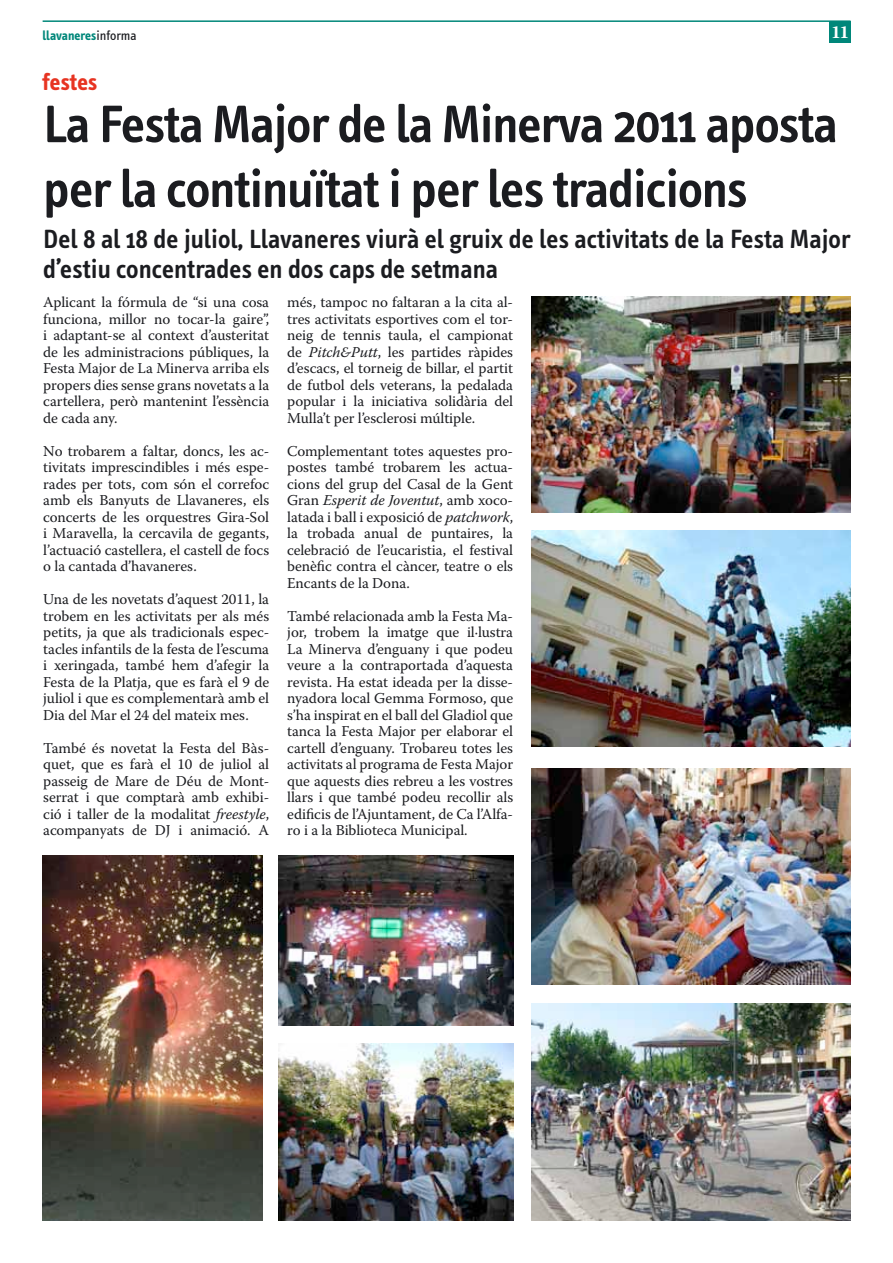
<style>
.page{position:relative;width:893px;height:1263px;background:#fff}
.page>*{position:absolute;margin:0;border:0;box-sizing:border-box;transform-origin:0 0}
.t1{font:600 54px/64.8px "Info Text";letter-spacing:-.02em;color:#1b1c20}
.t2{font:600 27px/30px "Info Text";color:#1b1c20}
.t3{font:700 24px "Info Text";color:#e73422}
.t4{font:700 18px "Warnock Pro";color:#fff}
.t5{font:15px/16.5px "Warnock Pro";letter-spacing:-.005em;color:#1b1c20;text-align:justify}
.t6{font:700 13.5px "Info Text";color:#00877a}
.s1{font-weight:400;color:#1b1c20}
.s2{font-style:italic}
</style>
<div class="page">
<hr style="left:43px;top:20px;width:808px;height:2px;background:#00877a">
<div style="left:829px;top:21px;width:21px;height:22px;background:#00877a"></div>
<img style="left:531px;top:296px;width:319px;height:217px">
<img style="left:531px;top:530px;width:319px;height:217px">
<img style="left:531px;top:768px;width:319px;height:217px">
<img style="left:531px;top:1004px;width:319px;height:216px">
<img style="left:43px;top:856px;width:219px;height:364px">
<img style="left:278px;top:856px;width:235px;height:170px">
<img style="left:278px;top:1044px;width:235px;height:176px">
<p class="t6" style="left:43px;top:28px;width:95px">llavaneres<span class="s1">informa</span></p>
<p class="t4" style="left:831px;top:22px;width:20px">11</p>
<h3 class="t3" style="left:43px;top:68px;width:56px">festes</h3>
<h1 class="t1" style="left:43px;top:92px;width:796px">La Festa Major de la Minerva 2011 aposta per la continuïtat i per les tradicions</h1>
<h2 class="t2" style="left:43px;top:224px;width:809px">Del 8 al 18 de juliol, Llavaneres viurà el gruix de les activitats de la Festa Major d’estiu concentrades en dos caps de setmana</h2>
<p class="t5" style="left:43px;top:294px;width:227px">Aplicant la fórmula de “si una cosa funciona, millor no tocar-la gaire”, i adaptant-se al context d’austeritat de les administracions públiques, la Festa Major de La Minerva arriba els propers dies sense grans novetats a la cartellera, però mantenint l’essència de cada any.</p>
<p class="t5" style="left:43px;top:442px;width:227px">No trobarem a faltar, doncs, les ac&shy;tivitats imprescindibles i més espe&shy;rades per tots, com són el correfoc amb els Banyuts de Llavaneres, els concerts de les orquestres Gira-Sol i Maravella, la cercavila de gegants, l’actuació castellera, el castell de focs o la cantada d’havaneres.</p>
<p class="t5" style="left:43px;top:591px;width:227px">Una de les novetats d’aquest 2011, la trobem en les activitats per als més petits, ja que als tradicionals espec&shy;tacles infantils de la festa de l’escuma i xeringada, també hem d’afegir la Festa de la Platja, que es farà el 9 de juliol i que es complementarà amb el Dia del Mar el 24 del mateix mes.</p>
<p class="t5" style="left:43px;top:739px;width:227px">També és novetat la Festa del Bàs&shy;quet, que es farà el 10 de juliol al passeig de Mare de Déu de Mont&shy;serrat i que comptarà amb exhibi&shy;ció i taller de la modalitat <span class="s2">freestyle</span>, acompanyats de DJ i animació. A</p>
<p class="t5" style="left:287px;top:294px;width:227px">més, tampoc no faltaran a la cita al&shy;tres activitats esportives com el tor&shy;neig de tennis taula, el campionat de <span class="s2">Pitch&amp;Putt</span>, les partides ràpides d’escacs, el torneig de billar, el partit de futbol dels veterans, la pedalada popular i la iniciativa solidària del Mulla’t per l’esclerosi múltiple.</p>
<p class="t5" style="left:287px;top:442px;width:227px">Complementant totes aquestes pro&shy;postes també trobarem les actua&shy;cions del grup del Casal de la Gent Gran <span class="s2">Esperit de Joventut</span>, amb xoco&shy;latada i ball i exposició de <span class="s2">patchwork</span>, la trobada anual de puntaires, la celebració de l’eucaristia, el festival benèfic contra el càncer, teatre o els Encants de la Dona.</p>
<p class="t5" style="left:287px;top:607px;width:227px">També relacionada amb la Festa Ma&shy;jor, trobem la imatge que il·lustra La Minerva d’enguany i que podeu veure a la contraportada d’aquesta revista. Ha estat ideada per la disse&shy;nyadora local Gemma Formoso, que s’ha inspirat en el ball del Gladiol que tanca la Festa Major per elaborar el cartell d’enguany. Trobareu totes les activitats al programa de Festa Major que aquests dies rebreu a les vostres llars i que també podeu recollir als edificis de l’Ajuntament, de Ca l’Alfa&shy;ro i a la Biblioteca Municipal.</p>
</div>
